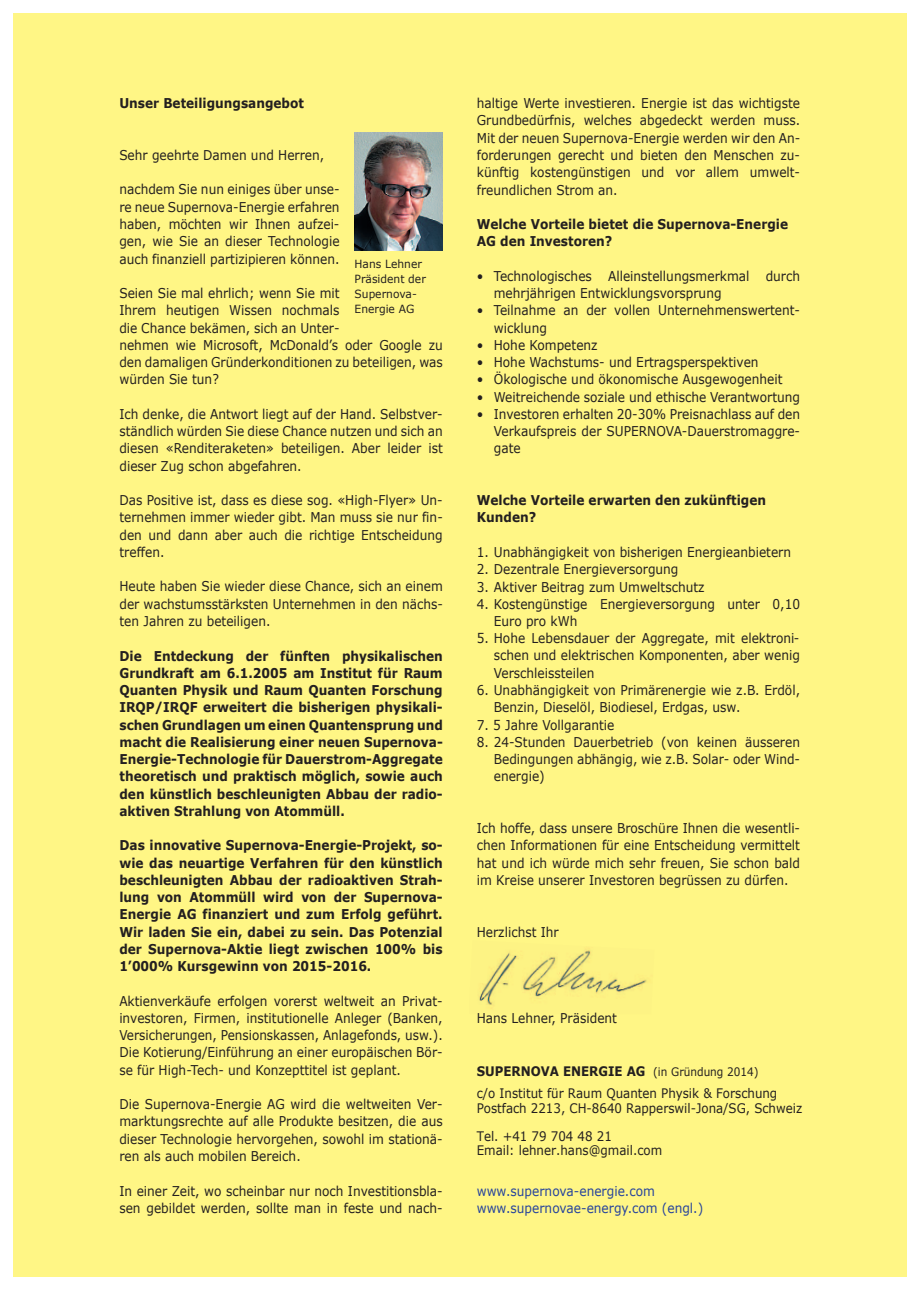
<style>
.page{position:relative;width:919px;height:1289px;background:#fff}
.page>*{position:absolute;margin:0;border:0;box-sizing:border-box;transform-origin:0 0}
.t1{font:13.5px/17.2px "Verdana";color:#231f20;text-align:justify;scale:.9 1}
.t2{font:700 13.5px/17.2px "Verdana";color:#231f20;text-align:justify;scale:.9 1}
.t3{font:13.5px/17.2px "Verdana";color:#27449c;scale:.9 1}
.t4{font:13.2px/21.9px "Verdana";color:#231f20;scale:.9 1}
.t5{font:11.25px/15px "Verdana";color:#231f20;scale:.95 1}
.s1{font-weight:700}
.s2{font-size:11.7px}
</style>
<div class="page">
<div style="left:13px;top:13px;width:893px;height:1263px;background:#fff685"></div>
<img style="left:478px;top:948px;width:169px;height:61px">
<img style="left:354px;top:133px;width:88px;height:118px">
<p class="t2" style="left:119px;top:94px;width:207px">Unser Beteiligungsangebot</p>
<p class="t1" style="left:119px;top:146px;width:229px">Sehr geehrte Damen und Herren,</p>
<p class="t1" style="left:119px;top:181px;width:246px">nachdem Sie nun einiges über unse&shy;re neue Supernova-Energie erfahren haben, möchten wir Ihnen aufzei&shy;gen, wie Sie an dieser Technologie auch finanziell partizipieren können.</p>
<p class="t1" style="left:119px;top:284px;width:361px;text-align:left">Seien Sie mal ehrlich; wenn Sie mit<br>Ihrem heutigen Wissen nochmals<br>die Chance bekämen, sich an Unter-<br>nehmen wie Microsoft, McDonald’s oder Google zu den damaligen Gründerkonditionen zu beteiligen, was würden Sie tun?</p>
<p class="t1" style="left:119px;top:405px;width:361px">Ich denke, die Antwort liegt auf der Hand. Selbstver&shy;ständlich würden Sie diese Chance nutzen und sich an diesen «Renditeraketen» beteiligen. Aber leider ist dieser Zug schon abgefahren.</p>
<p class="t1" style="left:119px;top:491px;width:361px">Das Positive ist, dass es diese sog. «High-Flyer» Un&shy;ternehmen immer wieder gibt. Man muss sie nur fin&shy;den und dann aber auch die richtige Entscheidung treffen.</p>
<p class="t1" style="left:119px;top:578px;width:361px">Heute haben Sie wieder diese Chance, sich an einem der wachstumsstärksten Unternehmen in den nächs&shy;ten Jahren zu beteiligen.</p>
<p class="t2" style="left:119px;top:646px;width:361px">Die Entdeckung der fünften physikalischen Grundkraft am 6.1.2005 am Institut für Raum Quanten Physik und Raum Quanten Forschung IRQP/IRQF erweitert die bisherigen physikali&shy;schen Grundlagen um einen Quantensprung und macht die Realisierung einer neuen Supernova-Energie-Technologie für Dauerstrom-Aggregate theoretisch und praktisch möglich, sowie auch den künstlich beschleunigten Abbau der radio&shy;aktiven Strahlung von Atommüll.</p>
<p class="t2" style="left:119px;top:836px;width:361px">Das innovative Supernova-Energie-Projekt, so&shy;wie das neuartige Verfahren für den künstlich beschleunigten Abbau der radioaktiven Strah&shy;lung von Atommüll wird von der Supernova-Energie AG finanziert und zum Erfolg geführt.<br>Wir laden Sie ein, dabei zu sein. Das Potenzial der Supernova-Aktie liegt zwischen 100% bis 1’000% Kursgewinn von 2015-2016.</p>
<p class="t1" style="left:119px;top:991px;width:361px">Aktienverkäufe erfolgen vorerst weltweit an Privat - investoren, Firmen, institutionelle Anleger (Banken, Versicherungen, Pensionskassen, Anlagefonds, usw.).<br>Die Kotierung/Einführung an einer europäischen Bör&shy;se für High-Tech- und Konzepttitel ist geplant.</p>
<p class="t1" style="left:119px;top:1095px;width:361px">Die Supernova-Energie AG wird die weltweiten Ver&shy;marktungsrechte auf alle Produkte besitzen, die aus dieser Technologie hervorgehen, sowohl im stationä&shy;ren als auch mobilen Bereich.</p>
<p class="t1" style="left:119px;top:1181px;width:361px">In einer Zeit, wo scheinbar nur noch Investitionsbla&shy;sen gebildet werden, sollte man in feste und nach-</p>
<p class="t5" style="left:354px;top:256px;width:77px">Hans Lehner<br>Präsident der<br>Supernova-<br>Energie AG</p>
<p class="t1" style="left:476px;top:94px;width:361px">haltige Werte investieren. Energie ist das wichtigste Grundbedürfnis, welches abgedeckt werden muss.<br>Mit der neuen Supernova-Energie werden wir den An&shy;forderungen gerecht und bieten den Menschen zu&shy;künftig kostengünstigen und vor allem umwelt&shy;freundlichen Strom an.</p>
<p class="t2" style="left:477px;top:215px;width:347px">Welche Vorteile bietet die Supernova-Energie<br>AG den Investoren?</p>
<p class="t1" style="left:494px;top:267px;width:342px;text-indent:-17px">• Technologisches Alleinstellungsmerkmal durch mehr jährigen Entwicklungsvorsprung</p>
<p class="t1" style="left:494px;top:302px;width:341px;text-indent:-17px">• Teilnahme an der vollen Unternehmenswertent&shy;wicklung</p>
<p class="t1" style="left:477px;top:336px;width:136px">• Hohe Kompetenz</p>
<p class="t1" style="left:477px;top:353px;width:314px">• Hohe Wachstums- und Ertragsperspektiven</p>
<p class="t1" style="left:477px;top:371px;width:341px">• Ökologische und ökonomische Ausgewogenheit</p>
<p class="t1" style="left:477px;top:388px;width:361px">• Weitreichende soziale und ethische Verantwortung</p>
<p class="t1" style="left:494px;top:405px;width:342px;text-indent:-17px">• Investoren erhalten 20-30% Preisnachlass auf den Verkaufspreis der SUPERNOVA-Dauerstromaggre&shy;gate</p>
<p class="t2" style="left:477px;top:491px;width:323px">Welche Vorteile erwarten den zukünftigen<br>Kunden?</p>
<p class="t1" style="left:477px;top:543px;width:351px">1. Unabhängigkeit von bisherigen Energieanbietern</p>
<p class="t1" style="left:477px;top:560px;width:226px">2. Dezentrale Energieversorgung</p>
<p class="t1" style="left:477px;top:578px;width:254px">3. Aktiver Beitrag zum Umweltschutz</p>
<p class="t1" style="left:494px;top:595px;width:342px;text-indent:-17px">4. Kostengünstige Energieversorgung unter 0,10<br>Euro pro kWh</p>
<p class="t1" style="left:493px;top:629px;width:342px;text-indent:-17px">5. Hohe Lebensdauer der Aggregate, mit elektroni&shy;schen und elektrischen Komponenten, aber wenig Verschleissteilen</p>
<p class="t1" style="left:493px;top:681px;width:342px;text-indent:-17px">6. Unabhängigkeit von Primärenergie wie z.B. Erdöl,<br>Benzin, Dieselöl, Biodiesel, Erdgas, usw.</p>
<p class="t1" style="left:476px;top:715px;width:154px">7. 5 Jahre Vollgarantie</p>
<p class="t1" style="left:493px;top:733px;width:342px;text-indent:-17px">8. 24-Stunden Dauerbetrieb (von keinen äusseren Bedingungen abhängig, wie z.B. Solar- oder Wind&shy;energie)</p>
<p class="t1" style="left:476px;top:819px;width:361px">Ich hoffe, dass unsere Broschüre Ihnen die wesentli&shy;chen Informationen für eine Entscheidung vermittelt hat und ich würde mich sehr freuen, Sie schon bald im Kreise unserer Investoren begrüssen zu dürfen.</p>
<p class="t1" style="left:476px;top:922px;width:93px">Herzlichst Ihr</p>
<p class="t1" style="left:476px;top:1009px;width:157px">Hans Lehner, Präsident</p>
<p class="t4" style="left:476px;top:1060px;width:335px"><span class="s1">SUPERNOVA ENERGIE AG</span> <span class="s2">(in Gründung 2014) </span>c/o Institut für Raum Quanten Physik &amp; Forschung</p>
<p class="t4" style="left:476px;top:1093px;width:363px;line-height:28.3px">Postfach 2213, CH-8640 Rapperswil-Jona/SG, Schweiz<br>Tel. +41 79 704 48 21</p>
<p class="t4" style="left:476px;top:1139px;width:207px">Email: lehner.hans@gmail.com</p>
<p class="t3" style="left:476px;top:1181px;width:253px">www.supernova-energie.com www.supernovae-energy.com (engl.)</p>
</div>
